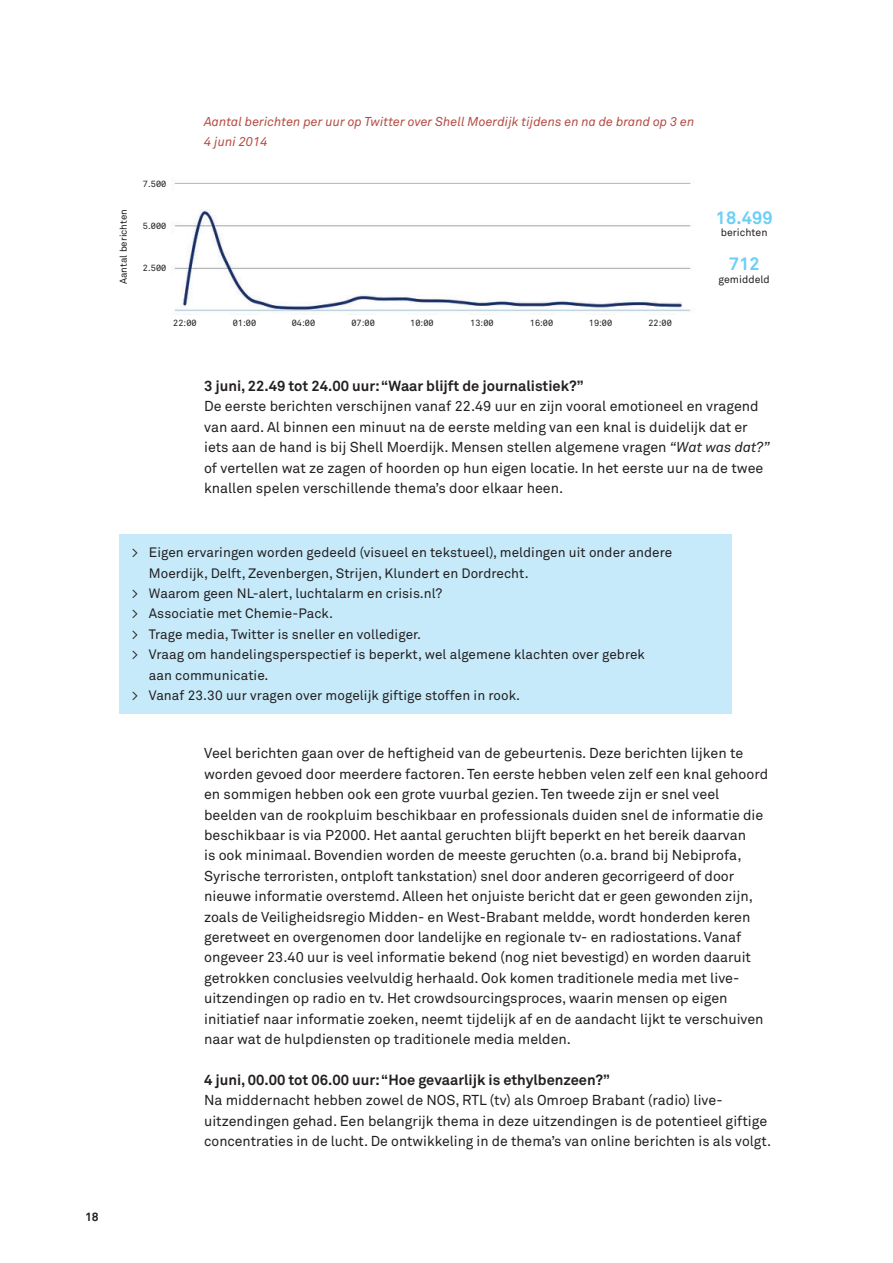
<style>
.page{position:relative;width:893px;height:1263px;background:#fff}
.page>*{position:absolute;margin:0;border:0;box-sizing:border-box;transform-origin:0 0}
.t1{font:700 18px "Akkurat Std";letter-spacing:.005em;color:#6bcff6}
.t2{font:700 14.7px "Akkurat Std";color:#231f20}
.t3{font:14.25px/20.4px "Akkurat Std";color:#231f20}
.t4{font:13.5px "Akkurat Std";letter-spacing:.005em;color:#231f20}
.t5{font:italic 12.75px/20.4px "Akkurat Std";color:#b74c45}
.t6{font:700 12px "Akkurat Std";color:#231f20}
.t7{font:10.5px "Akkurat Std";letter-spacing:.005em;color:#231f20}
.t8{font:9.75px "Akkurat Std";letter-spacing:.005em;color:#231f20}
.t9{font:9px "Akkurat Std";letter-spacing:.005em;color:#231f20}
.s1{font-style:italic}
</style>
<div class="page">
<div style="left:119px;top:534px;width:612px;height:180px;background:#c6eafa"></div>
<img style="left:171px;top:182px;width:520px;height:133px">
<p class="t5" style="left:204px;top:111px;width:492px">Aantal berichten per uur op Twitter over Shell Moerdijk tijdens en na de brand op 3 en<br>4 juni 2014</p>
<p class="t9" style="left:143px;top:179px;width:25px">7.500</p>
<p class="t9" style="left:143px;top:221px;width:25px">5.000</p>
<p class="t9" style="left:143px;top:263px;width:25px">2.500</p>
<p class="t8" style="left:118px;top:284px;width:77px;rotate:-90deg">Aantal berichten</p>
<p class="t1" style="left:716px;top:206px;width:59px">18.499</p>
<p class="t7" style="left:721px;top:226px;width:48px">berichten</p>
<p class="t1" style="left:729px;top:253px;width:32px">712</p>
<p class="t7" style="left:718px;top:273px;width:53px">gemiddeld</p>
<p class="t9" style="left:173px;top:318px;width:25px">22:00</p>
<p class="t9" style="left:233px;top:318px;width:25px">01:00</p>
<p class="t9" style="left:292px;top:318px;width:25px">04:00</p>
<p class="t9" style="left:351px;top:318px;width:25px">07:00</p>
<p class="t9" style="left:410px;top:318px;width:25px">10:00</p>
<p class="t9" style="left:470px;top:318px;width:25px">13:00</p>
<p class="t9" style="left:530px;top:318px;width:25px">16:00</p>
<p class="t9" style="left:589px;top:318px;width:25px">19:00</p>
<p class="t9" style="left:648px;top:318px;width:25px">22:00</p>
<p class="t2" style="left:204px;top:377px;width:381px">3 juni, 22.49 tot 24.00 uur: “Waar blijft de journalistiek?”</p>
<p class="t3" style="left:204px;top:396px;width:567px">De eerste berichten verschijnen vanaf 22.49 uur en zijn vooral emotioneel en vragend van aard. Al binnen een minuut na de eerste melding van een knal is duidelijk dat er iets aan de hand is bij Shell Moerdijk. Mensen stellen algemene vragen <span class="s1">“Wat was dat?” </span>of vertellen wat ze zagen of hoorden op hun eigen locatie. In het eerste uur na de twee knallen spelen verschillende thema’s door elkaar heen.</p>
<p class="t4" style="left:132px;top:545px;width:542px">&gt; Eigen ervaringen worden gedeeld (visueel en tekstueel), meldingen uit onder andere</p>
<p class="t4" style="left:149px;top:565px;width:381px">Moerdijk, Delft, Zevenbergen, Strijen, Klundert en Dordrecht.</p>
<p class="t4" style="left:132px;top:585px;width:312px">&gt; Waarom geen NL-alert, luchtalarm en crisis.nl?</p>
<p class="t4" style="left:132px;top:606px;width:203px">&gt; Associatie met Chemie-Pack.</p>
<p class="t4" style="left:132px;top:626px;width:291px">&gt; Trage media, Twitter is sneller en vollediger.</p>
<p class="t4" style="left:132px;top:647px;width:515px">&gt; Vraag om handelingsperspectief is beperkt, wel algemene klachten over gebrek</p>
<p class="t4" style="left:149px;top:667px;width:121px">aan communicatie.</p>
<p class="t4" style="left:132px;top:687px;width:390px">&gt; Vanaf 23.30 uur vragen over mogelijk giftige stoffen in rook.</p>
<p class="t3" style="left:204px;top:743px;width:566px">Veel berichten gaan over de heftigheid van de gebeurtenis. Deze berichten lijken te worden gevoed door meerdere factoren. Ten eerste hebben velen zelf een knal gehoord en sommigen hebben ook een grote vuurbal gezien. Ten tweede zijn er snel veel beelden van de rookpluim beschikbaar en professionals duiden snel de informatie die beschikbaar is via P2000. Het aantal geruchten blijft beperkt en het bereik daarvan<br>is ook minimaal. Bovendien worden de meeste geruchten (o.a. brand bij Nebiprofa, Syrische terroristen, ontploft tankstation) snel door anderen gecorrigeerd of door nieuwe informatie overstemd. Alleen het onjuiste bericht dat er geen gewonden zijn, zoals de Veiligheidsregio Midden- en West-Brabant meldde, wordt honderden keren geretweet en overgenomen door landelijke en regionale tv- en radiostations. Vanaf ongeveer 23.40 uur is veel informatie bekend (nog niet bevestigd) en worden daaruit getrokken conclusies veelvuldig herhaald. Ook komen traditionele media met live&shy;uitzendingen op radio en tv. Het crowdsourcingsproces, waarin mensen op eigen initiatief naar informatie zoeken, neemt tijdelijk af en de aandacht lijkt te verschuiven naar wat de hulpdiensten op traditionele media melden.</p>
<p class="t2" style="left:204px;top:1070px;width:407px">4 juni, 00.00 tot 06.00 uur: “Hoe gevaarlijk is ethylbenzeen?”</p>
<p class="t3" style="left:204px;top:1090px;width:569px">Na middernacht hebben zowel de NOS, RTL (tv) als Omroep Brabant (radio) live&shy;uitzendingen gehad. Een belangrijk thema in deze uitzendingen is de potentieel giftige concentraties in de lucht. De ontwikkeling in de thema’s van online berichten is als volgt.</p>
<p class="t6" style="left:85px;top:1210px;width:15px">18</p>
</div>
